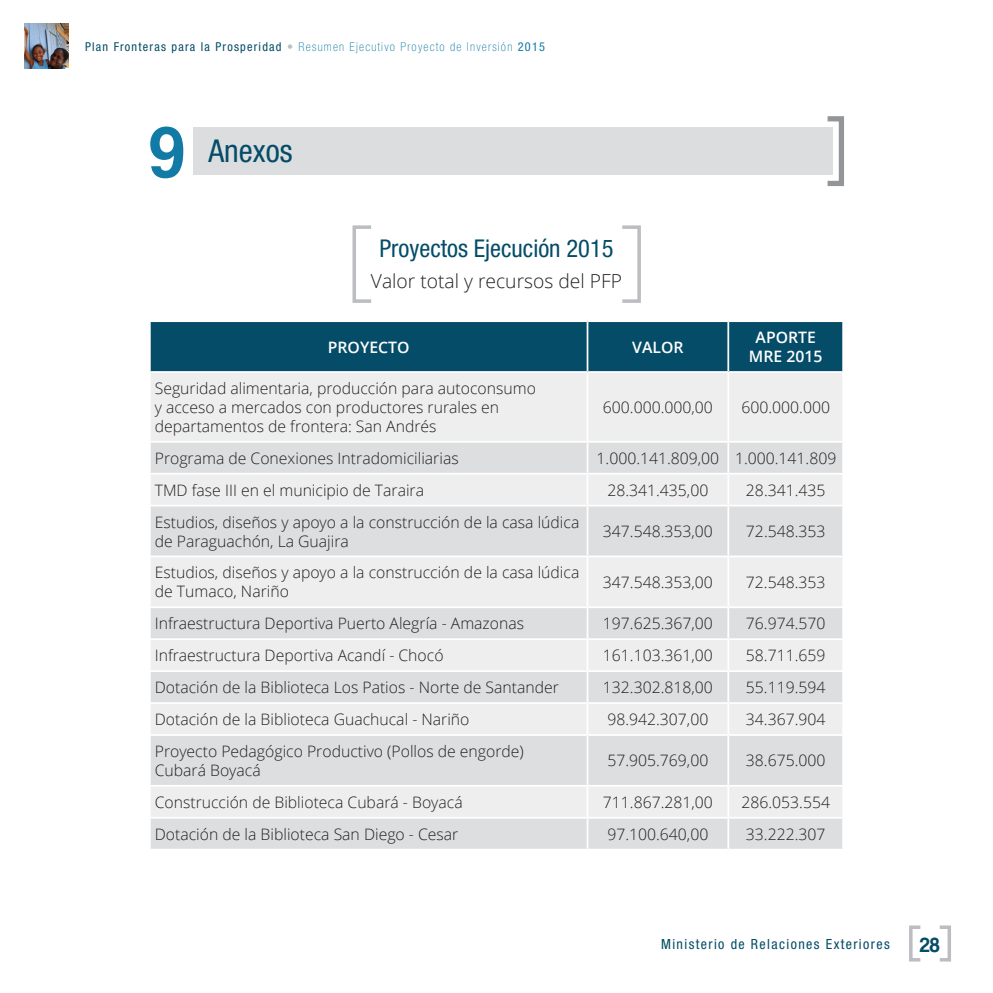
<style>
.page{position:relative;width:993px;height:993px;background:#fff}
.page>*{position:absolute;margin:0;border:0;box-sizing:border-box;transform-origin:0 0}
.t1{font:72.98px "Coolvetica Rg";color:#117aa5}
.t2{font:condensed 31.5px "Helvetica Neue LT Std";color:#044c68}
.t3{font:condensed 24.5px "Helvetica Neue LT Std";color:#044c68}
.t4{font:21px "Coolvetica Rg";color:#044c68}
.t5{font:300 19.25px "Open Sans";color:#231f20}
.t6{font:300 15.75px/18.9px "Open Sans";color:#231f20}
.t7{font:600 15.75px/18.9px "Open Sans";color:#fff;text-align:center}
.t8{font:condensed 14px "Helvetica Neue LT Std";letter-spacing:.1em;color:#044c68}
.t9{font:100 condensed 12.25px "Helvetica Neue LT Std";letter-spacing:.1em;color:#117aa5}
.s1{font-weight:400;color:#044c68}
.s2{font-weight:400;color:#bcbdc0}
.s3{font-weight:400}
</style>
<div class="page">
<div style="left:937px;top:925px;width:13px;height:36px;border:4px solid #bcbdc0"></div>
<div style="left:908px;top:925px;width:13px;height:36px;border:4px solid #bcbdc0"></div>
<img style="left:24px;top:24px;width:45px;height:44px">
<div style="left:193px;top:127px;width:639px;height:48px;background:#dcdddf"></div>
<div style="left:824px;top:116px;width:19px;height:70px;border:5px solid #939598"></div>
<div style="left:151px;top:322px;width:691px;height:49px;background:#044c68"></div>
<div style="left:151px;top:373px;width:691px;height:68px;background:#eeeeef"></div>
<svg style="left:151px;top:442px;width:691px;height:406px;background:#e4e5e6"></svg>
<hr style="left:586px;top:322px;width:2px;height:49px;background:#fff">
<hr style="left:727px;top:322px;width:2px;height:49px;background:#fff">
<hr style="left:586px;top:373px;width:2px;height:68px;background:#fff">
<hr style="left:727px;top:373px;width:2px;height:68px;background:#fff">
<hr style="left:586px;top:442px;width:2px;height:30px;background:#fff">
<hr style="left:727px;top:442px;width:2px;height:30px;background:#fff">
<hr style="left:149px;top:472px;width:438px;height:2px;background:#fff">
<hr style="left:587px;top:472px;width:141px;height:2px;background:#fff">
<hr style="left:586px;top:474px;width:2px;height:30px;background:#fff">
<hr style="left:728px;top:472px;width:115px;height:2px;background:#fff">
<hr style="left:727px;top:474px;width:2px;height:30px;background:#fff">
<hr style="left:149px;top:504px;width:438px;height:2px;background:#fff">
<hr style="left:587px;top:504px;width:141px;height:2px;background:#fff">
<hr style="left:586px;top:506px;width:2px;height:49px;background:#fff">
<hr style="left:728px;top:504px;width:115px;height:2px;background:#fff">
<hr style="left:727px;top:506px;width:2px;height:49px;background:#fff">
<hr style="left:149px;top:555px;width:438px;height:2px;background:#fff">
<hr style="left:587px;top:555px;width:141px;height:2px;background:#fff">
<hr style="left:586px;top:557px;width:2px;height:49px;background:#fff">
<hr style="left:728px;top:555px;width:115px;height:2px;background:#fff">
<hr style="left:727px;top:557px;width:2px;height:49px;background:#fff">
<hr style="left:149px;top:606px;width:438px;height:2px;background:#fff">
<hr style="left:587px;top:606px;width:141px;height:2px;background:#fff">
<hr style="left:586px;top:608px;width:2px;height:30px;background:#fff">
<hr style="left:728px;top:606px;width:115px;height:2px;background:#fff">
<hr style="left:727px;top:608px;width:2px;height:30px;background:#fff">
<hr style="left:149px;top:638px;width:438px;height:2px;background:#fff">
<hr style="left:587px;top:638px;width:141px;height:2px;background:#fff">
<hr style="left:586px;top:640px;width:2px;height:30px;background:#fff">
<hr style="left:728px;top:638px;width:115px;height:2px;background:#fff">
<hr style="left:727px;top:640px;width:2px;height:30px;background:#fff">
<hr style="left:149px;top:670px;width:438px;height:1px;background:#fff">
<hr style="left:587px;top:670px;width:141px;height:1px;background:#fff">
<hr style="left:586px;top:671px;width:2px;height:31px;background:#fff">
<hr style="left:728px;top:670px;width:115px;height:1px;background:#fff">
<hr style="left:727px;top:671px;width:2px;height:31px;background:#fff">
<hr style="left:149px;top:702px;width:438px;height:1px;background:#fff">
<hr style="left:587px;top:702px;width:141px;height:1px;background:#fff">
<hr style="left:586px;top:703px;width:2px;height:30px;background:#fff">
<hr style="left:728px;top:702px;width:115px;height:1px;background:#fff">
<hr style="left:727px;top:703px;width:2px;height:30px;background:#fff">
<hr style="left:149px;top:733px;width:438px;height:2px;background:#fff">
<hr style="left:587px;top:733px;width:141px;height:2px;background:#fff">
<hr style="left:586px;top:735px;width:2px;height:49px;background:#fff">
<hr style="left:728px;top:733px;width:115px;height:2px;background:#fff">
<hr style="left:727px;top:735px;width:2px;height:49px;background:#fff">
<hr style="left:149px;top:784px;width:438px;height:2px;background:#fff">
<hr style="left:587px;top:784px;width:141px;height:2px;background:#fff">
<hr style="left:586px;top:786px;width:2px;height:30px;background:#fff">
<hr style="left:728px;top:784px;width:115px;height:2px;background:#fff">
<hr style="left:727px;top:786px;width:2px;height:30px;background:#fff">
<hr style="left:149px;top:816px;width:438px;height:2px;background:#fff">
<hr style="left:587px;top:816px;width:141px;height:2px;background:#fff">
<hr style="left:586px;top:818px;width:2px;height:30px;background:#fff">
<hr style="left:728px;top:816px;width:115px;height:2px;background:#fff">
<hr style="left:727px;top:818px;width:2px;height:30px;background:#fff">
<div style="left:352px;top:225px;width:21px;height:78px;border:4px solid #bcbdc0"></div>
<div style="left:620px;top:225px;width:20px;height:78px;border:4px solid #bcbdc0"></div>
<p class="t9" style="left:85px;top:39px;width:461px"><span class="s1">Plan Fronteras para la Prosperidad</span> <span class="s2">•</span> Resumen Ejecutivo Proyecto de Inversión <span class="s3">2015</span></p>
<h1 class="t1" style="left:149px;top:109px;width:37px">9</h1>
<h2 class="t2" style="left:208px;top:133px;width:85px">Anexos</h2>
<h3 class="t3" style="left:379px;top:234px;width:236px">Proyectos Ejecución 2015</h3>
<p class="t5" style="left:371px;top:268px;width:252px">Valor total y recursos del PFP</p>
<p class="t7" style="left:328px;top:337px;width:83px">PROYECTO</p>
<p class="t7" style="left:632px;top:337px;width:53px">VALOR</p>
<p class="t7" style="left:748px;top:327px;width:75px">APORTE<br>MRE 2015</p>
<p class="t6" style="left:155px;top:378px;width:382px">Seguridad alimentaria, producción para autoconsumo y acceso a mercados con productores rurales en departamentos de frontera: San Andrés</p>
<p class="t6" style="left:602px;top:397px;width:111px">600.000.000,00</p>
<p class="t6" style="left:741px;top:397px;width:90px">600.000.000</p>
<p class="t6" style="left:155px;top:448px;width:305px">Programa de Conexiones Intradomiciliarias</p>
<p class="t6" style="left:596px;top:448px;width:241px">1.000.141.809,00 1.000.141.809</p>
<p class="t6" style="left:155px;top:480px;width:271px">TMD fase III en el municipio de Taraira</p>
<p class="t6" style="left:607px;top:480px;width:102px">28.341.435,00</p>
<p class="t6" style="left:745px;top:480px;width:81px">28.341.435</p>
<p class="t6" style="left:155px;top:512px;width:426px">Estudios, diseños y apoyo a la construcción de la casa lúdica de Paraguachón, La Guajira</p>
<p class="t6" style="left:602px;top:521px;width:111px">347.548.353,00</p>
<p class="t6" style="left:745px;top:521px;width:81px">72.548.353</p>
<p class="t6" style="left:155px;top:562px;width:426px">Estudios, diseños y apoyo a la construcción de la casa lúdica de Tumaco, Nariño</p>
<p class="t6" style="left:602px;top:572px;width:111px">347.548.353,00</p>
<p class="t6" style="left:745px;top:572px;width:81px">72.548.353</p>
<p class="t6" style="left:155px;top:613px;width:371px">Infraestructura Deportiva Puerto Alegría - Amazonas</p>
<p class="t6" style="left:602px;top:613px;width:111px">197.625.367,00</p>
<p class="t6" style="left:745px;top:613px;width:81px">76.974.570</p>
<p class="t6" style="left:155px;top:645px;width:290px">Infraestructura Deportiva Acandí - Chocó</p>
<p class="t6" style="left:602px;top:645px;width:111px">161.103.361,00</p>
<p class="t6" style="left:745px;top:645px;width:81px">58.711.659</p>
<p class="t6" style="left:155px;top:677px;width:405px">Dotación de la Biblioteca Los Patios - Norte de Santander</p>
<p class="t6" style="left:602px;top:677px;width:111px">132.302.818,00</p>
<p class="t6" style="left:745px;top:677px;width:81px">55.119.594</p>
<p class="t6" style="left:155px;top:709px;width:316px">Dotación de la Biblioteca Guachucal - Nariño</p>
<p class="t6" style="left:607px;top:709px;width:102px">98.942.307,00</p>
<p class="t6" style="left:745px;top:709px;width:81px">34.367.904</p>
<p class="t6" style="left:155px;top:741px;width:370px">Proyecto Pedagógico Productivo (Pollos de engorde)<br>Cubará Boyacá</p>
<p class="t6" style="left:607px;top:750px;width:102px">57.905.769,00</p>
<p class="t6" style="left:745px;top:750px;width:81px">38.675.000</p>
<p class="t6" style="left:155px;top:792px;width:309px">Construcción de Biblioteca Cubará - Boyacá</p>
<p class="t6" style="left:602px;top:792px;width:111px">711.867.281,00</p>
<p class="t6" style="left:741px;top:792px;width:90px">286.053.554</p>
<p class="t6" style="left:155px;top:823px;width:305px">Dotación de la Biblioteca San Diego - Cesar</p>
<p class="t6" style="left:607px;top:823px;width:102px">97.100.640,00</p>
<p class="t6" style="left:745px;top:823px;width:81px">33.222.307</p>
<p class="t8" style="left:660px;top:935px;width:230px">Ministerio de Relaciones Exteriores</p>
<h3 class="t4" style="left:919px;top:931px;width:21px">28</h3>
</div>
